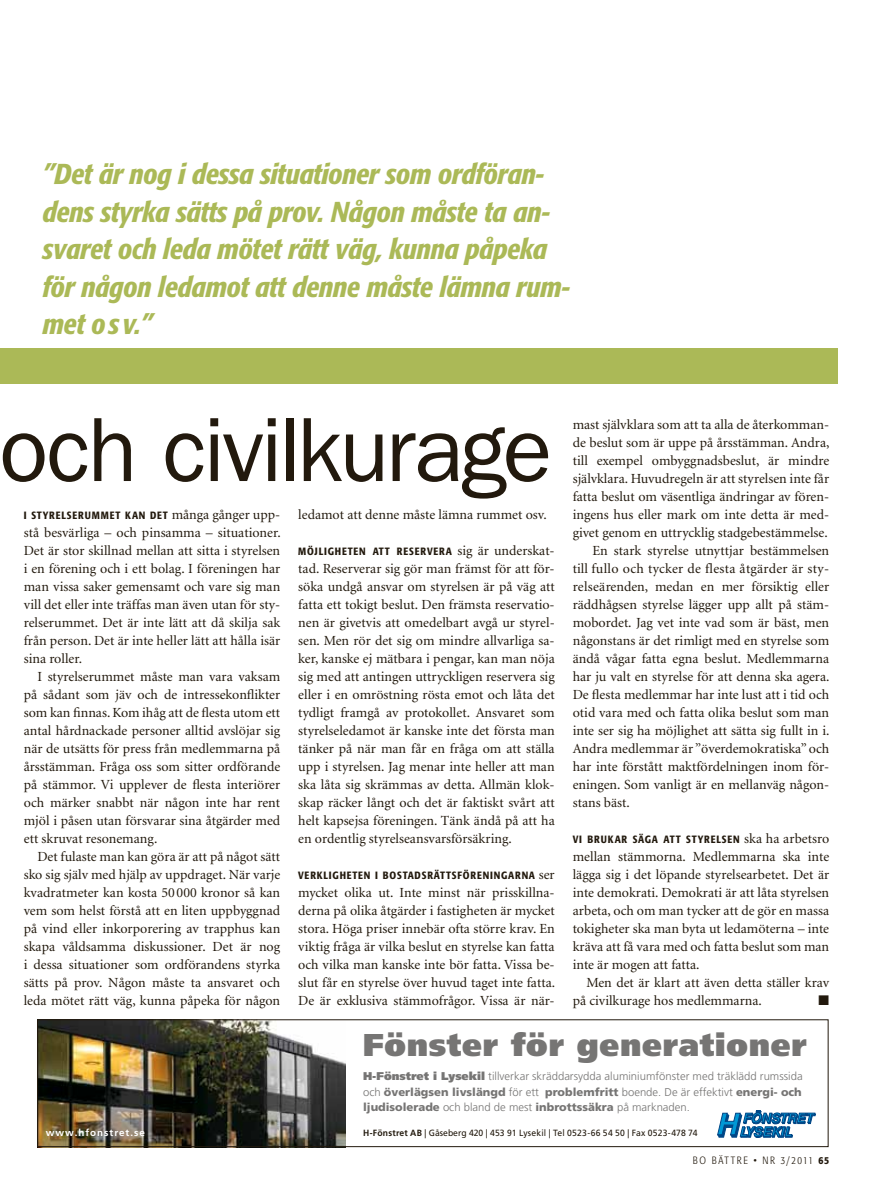
<style>
.page{position:relative;width:893px;height:1191px;background:#fff}
.page>*{position:absolute;margin:0;border:0;box-sizing:border-box;transform-origin:0 0}
.t1{font:91.5px "Franklin Gothic";letter-spacing:-.03em;color:#22190d}
.t2{font:900 31.5px "Frutiger";letter-spacing:.02em;color:#767574}
.t3{font:italic 500 condensed 28.5px/37.5px "Formata";letter-spacing:-.01em;color:#abb957}
.t4{font:13.95px/18px "Minion";color:#22190d;text-align:justify}
.t5{font:13.95px "Minion";letter-spacing:.02em;color:#22190d}
.t6{font:13.95px "Zapf Dingbats ITC";color:#22190d}
.t7{font:300 11.25px/15.8px "Frutiger";color:#767574;text-align:justify}
.t8{font:500 condensed 10.5px "Formata";letter-spacing:.08em;color:#22190d}
.t9{font:300 condensed 10.5px "Formata";letter-spacing:.16em;color:#22190d}
.t10{font:700 9.75px "Frutiger";letter-spacing:.1em;color:#fff}
.t11{font:9px "Frutiger";letter-spacing:.015em;color:#22190d;scale:.96 1}
.s1{font-family:"Minion";font-weight:400;font-stretch:normal;font-size:13.95px}
.s2{font-weight:900}
.s3{font-weight:700}
.s4{font-weight:500}
</style>
<div class="page">
<div style="left:0;top:348px;width:838px;height:36px;background:#abb957"></div>
<img style="left:37px;top:1019px;width:792px;height:129px">
<h3 class="t3" style="left:43px;top:155px;width:529px">”Det är nog i dessa situationer som ordföran&shy;dens styrka sätts på prov. Någon måste ta an&shy;svaret och leda mötet rätt väg, kunna påpeka för någon ledamot att denne måste lämna rum&shy;met osv.”</h3>
<h1 class="t1" style="left:-1px;top:397px;width:555px">och civilkurage</h1>
<p class="t8" style="left:24px;top:509px;width:258px">I STYRELSERUMMET KAN DET <span class="s1">många gånger upp-</span></p>
<p class="t4" style="left:24px;top:524px;width:258px">stå besvärliga – och pinsamma – situationer.<br>Det är stor skillnad mellan att sitta i styrelsen i en förening och i ett bolag. I föreningen har man vissa saker gemensamt och vare sig man vill det eller inte träffas man även utan för sty&shy;relserummet. Det är inte lätt att då skilja sak från person. Det är inte heller lätt att hålla isär sina roller.</p>
<p class="t4" style="left:24px;top:668px;width:258px;text-indent:14px">I styrelserummet måste man vara vaksam på sådant som jäv och de intressekonflikter som kan finnas. Kom ihåg att de flesta utom ett antal hårdnackade personer alltid avslöjar sig när de utsätts för press från medlemmarna på årsstämman. Fråga oss som sitter ordförande på stämmor. Vi upplever de flesta interiörer och märker snabbt när någon inte har rent mjöl i påsen utan försvarar sina åtgärder med ett skruvat resonemang.</p>
<p class="t4" style="left:24px;top:848px;width:258px;text-indent:14px">Det fulaste man kan göra är att på något sätt sko sig själv med hjälp av uppdraget. När varje kvadratmeter kan kosta 50 000 kronor så kan vem som helst förstå att en liten uppbyggnad på vind eller inkorporering av trapphus kan skapa våldsamma diskussioner. Det är nog i dessa situationer som ordförandens styrka sätts på prov. Någon måste ta ansvaret och leda mötet rätt väg, kunna påpeka för någon</p>
<p class="t4" style="left:298px;top:506px;width:250px">ledamot att denne måste lämna rummet osv.</p>
<p class="t8" style="left:298px;top:545px;width:258px">MÖJLIGHETEN ATT RESERVERA <span class="s1">sig är underskat-</span></p>
<p class="t4" style="left:298px;top:560px;width:258px">tad. Reserverar sig gör man främst för att för&shy;söka undgå ansvar om styrelsen är på väg att fatta ett tokigt beslut. Den främsta reservatio&shy;nen är givetvis att omedelbart avgå ur styrel&shy;sen. Men rör det sig om mindre allvarliga sa&shy;ker, kanske ej mätbara i pengar, kan man nöja sig med att antingen uttryckligen reservera sig eller i en omröstning rösta emot och låta det tydligt framgå av protokollet. Ansvaret som styrelseledamot är kanske inte det första man tänker på när man får en fråga om att ställa upp i styrelsen. Jag menar inte heller att man ska låta sig skrämmas av detta. Allmän klok&shy;skap räcker långt och det är faktiskt svårt att helt kapsejsa föreningen. Tänk ändå på att ha en ordentlig styrelseansvarsförsäkring.</p>
<p class="t8" style="left:298px;top:869px;width:258px">VERKLIGHETEN I BOSTADSRÄTTSFÖRENINGARNA <span class="s1">ser</span></p>
<p class="t4" style="left:298px;top:884px;width:258px">mycket olika ut. Inte minst när prisskillna&shy;derna på olika åtgärder i fastigheten är mycket stora. Höga priser innebär ofta större krav. En viktig fråga är vilka beslut en styrelse kan fatta och vilka man kanske inte bör fatta. Vissa be&shy;slut får en styrelse över huvud taget inte fatta.<br>De är exklusiva stämmofrågor. Vissa är när-</p>
<p class="t4" style="left:573px;top:416px;width:258px">mast självklara som att ta alla de återkomman-</p>
<p class="t4" style="left:573px;top:434px;width:258px">de beslut som är uppe på årsstämman. Andra,</p>
<p class="t4" style="left:573px;top:452px;width:258px">till exempel ombyggnadsbeslut, är mindre</p>
<p class="t4" style="left:573px;top:470px;width:258px">självklara. Huvudregeln är att styrelsen inte får</p>
<p class="t4" style="left:573px;top:488px;width:258px">fatta beslut om väsentliga ändringar av fören-</p>
<p class="t4" style="left:573px;top:506px;width:258px">ingens hus eller mark om inte detta är med-</p>
<p class="t4" style="left:573px;top:524px;width:256px">givet genom en uttrycklig stadgebestämmelse.</p>
<p class="t4" style="left:592px;top:542px;width:238px">En stark styrelse utnyttjar bestämmelsen</p>
<p class="t5" style="left:573px;top:562px;width:258px">till fullo och tycker de flesta åtgärder är sty-</p>
<p class="t4" style="left:573px;top:578px;width:258px">relseärenden, medan en mer försiktig eller</p>
<p class="t4" style="left:573px;top:596px;width:258px">räddhågsen styrelse lägger upp allt på stäm-</p>
<p class="t4" style="left:573px;top:614px;width:258px">mobordet. Jag vet inte vad som är bäst, men</p>
<p class="t4" style="left:573px;top:632px;width:258px">någonstans är det rimligt med en styrelse som</p>
<p class="t4" style="left:573px;top:650px;width:258px">ändå vågar fatta egna beslut. Medlemmarna</p>
<p class="t4" style="left:573px;top:668px;width:258px">har ju valt en styrelse för att denna ska agera.</p>
<p class="t4" style="left:573px;top:686px;width:258px">De flesta medlemmar har inte lust att i tid och</p>
<p class="t4" style="left:573px;top:704px;width:258px">otid vara med och fatta olika beslut som man</p>
<p class="t4" style="left:573px;top:722px;width:258px">inte ser sig ha möjlighet att sätta sig fullt in i.</p>
<p class="t4" style="left:573px;top:740px;width:258px">Andra medlemmar är ”överdemokratiska” och</p>
<p class="t4" style="left:573px;top:758px;width:258px">har inte förstått maktfördelningen inom för-</p>
<p class="t4" style="left:573px;top:776px;width:258px">eningen. Som vanligt är en mellanväg någon-</p>
<p class="t4" style="left:573px;top:794px;width:58px">stans bäst.</p>
<p class="t8" style="left:573px;top:833px;width:258px">VI BRUKAR SÄGA ATT STYRELSEN <span class="s1">ska ha arbetsro</span></p>
<p class="t4" style="left:573px;top:848px;width:258px">mellan stämmorna. Medlemmarna ska inte lägga sig i det löpande styrelsearbetet. Det är inte demokrati. Demokrati är att låta styrelsen arbeta, och om man tycker att de gör en massa tokigheter ska man byta ut ledamöterna – inte kräva att få vara med och fatta beslut som man inte är mogen att fatta.</p>
<p class="t4" style="left:573px;top:974px;width:258px;text-indent:14px">Men det är klart att även detta ställer krav på civilkurage hos medlemmarna.</p>
<p class="t6" style="left:819px;top:994px;width:12px">■</p>
<h2 class="t2" style="left:363px;top:1025px;width:445px">Fönster för generationer</h2>
<p class="t7" style="left:363px;top:1068px;width:441px"><span class="s2">H-Fönstret i Lysekil</span> tillverkar skräddarsydda aluminiumfönster med träklädd rumssida och <span class="s2">överlägsen livslängd</span> för ett <span class="s2">problemfritt</span> boende. De är effektivt <span class="s2">energi- och ljudisolerade</span> och bland de mest <span class="s2">inbrottssäkra</span> på marknaden.</p>
<p class="t10" style="left:46px;top:1127px;width:101px">www.hfonstret.se</p>
<p class="t11" style="left:363px;top:1127px;width:350px"><span class="s3">H-Fönstret AB</span> | Gåseberg 420 | 453 91 Lysekil | Tel 0523-66 54 50 | Fax 0523-478 74</p>
<p class="t9" style="left:693px;top:1154px;width:138px">BO BÄTTRE • NR 3/2011 <span class="s4">65</span></p>
</div>
